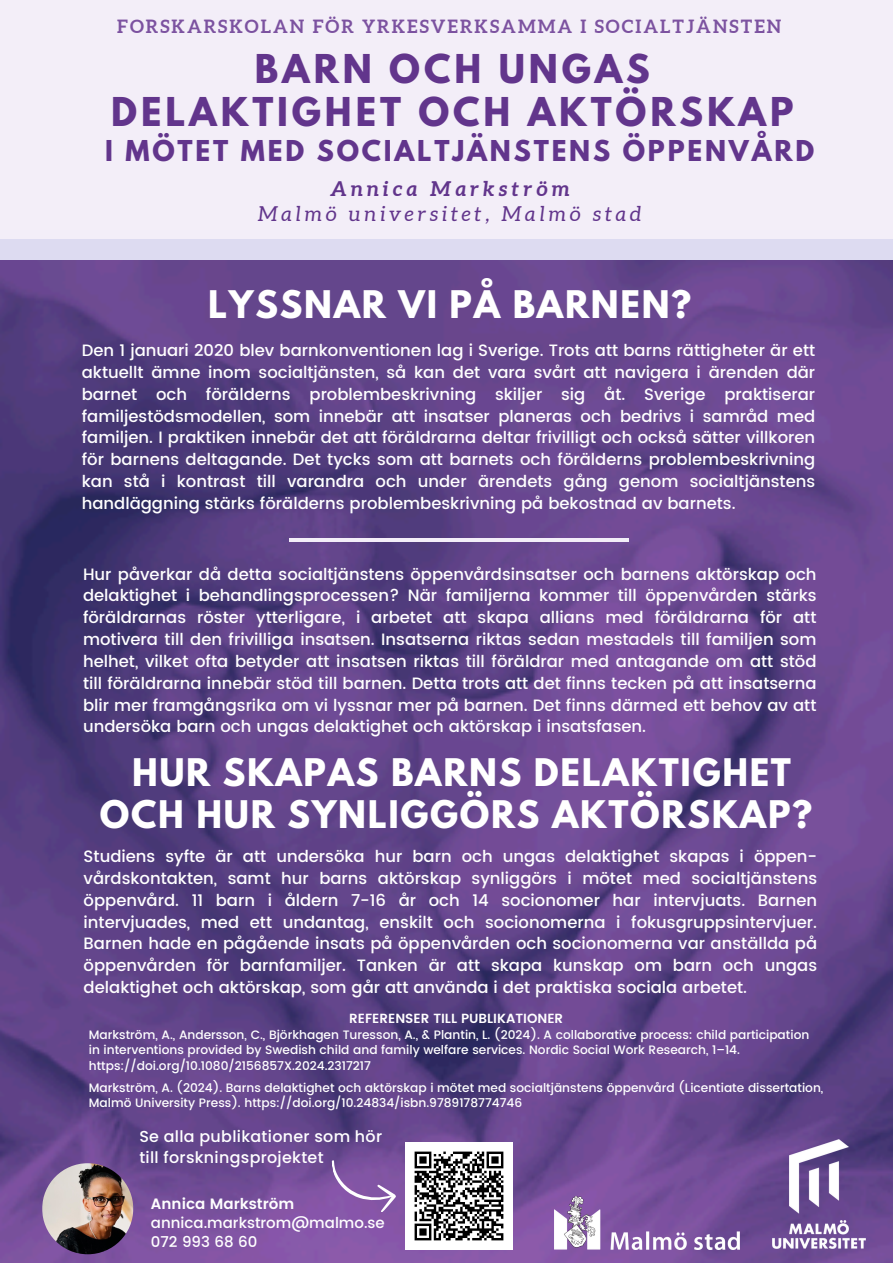
<style>
.page{position:relative;width:893px;height:1263px;background:#f3eef8}
.page>*{position:absolute;margin:0;border:0;box-sizing:border-box;transform-origin:0 0}
.t1{font:700 35.17px/43.3px "League Spartan";letter-spacing:.11em;color:#62358c;text-align:center}
.t2{font:700 33.75px "League Spartan";letter-spacing:.05em;color:#fff}
.t3{font:700 33.67px/41.5px "League Spartan";letter-spacing:.05em;color:#fff;text-align:center}
.t4{font:700 25.5px "League Spartan";letter-spacing:.11em;color:#62358c}
.t5{font:italic 20.55px/25.3px "Aleo";letter-spacing:.19em;color:#62358c;text-align:center}
.t6{font:700 18.23px "Aleo";letter-spacing:.11em;color:#7c52a0}
.t7{font:500 16.42px/21.8px "Poppins";color:#fff;text-align:justify}
.t8{font:500 15.9px/21.1px "Poppins";letter-spacing:.02em;color:#fff}
.t9{font:500 15px/19.1px "Poppins";color:#fff}
.t10{font:600 13.27px "Poppins";color:#fff}
.t11{font:500 12.15px/15.5px "Poppins";color:#fff}
.s1{font-weight:700}
.s2{font-weight:600}
</style>
<div class="page">
<img style="left:0;top:260px;width:893px;height:1003px">
<div style="left:0;top:240px;width:893px;height:20px;background:#dddbf1"></div>
<img style="left:42px;top:1163px;width:91px;height:91px;border-radius:50%">
<img style="left:555px;top:1196px;width:184px;height:53px">
<hr style="left:290px;top:538px;width:339px;height:3px;background:#f3eef8">
<img style="left:406px;top:1142px;width:107px;height:107px">
<svg style="left:331px;top:1151px;width:67px;height:61px;background:#8960a9"></svg>
<img style="left:772px;top:1139px;width:93px;height:110px">
<h3 class="t6" style="left:117px;top:16px;width:665px">FORSKARSKOLAN FÖR YRKESVERKSAMMA I SOCIALTJÄNSTEN</h3>
<p class="t1" style="left:111px;top:52px;width:684px">BARN OCH UNGAS<br>DELAKTIGHET OCH AKTÖRSKAP</p>
<p class="t4" style="left:105px;top:138px;width:710px">I MÖTET MED SOCIALTJÄNSTENS ÖPPENVÅRD</p>
<p class="t5" style="left:258px;top:176px;width:385px"><span class="s1">Annica Markström<br></span>Malmö universitet, Malmö stad</p>
<h1 class="t2" style="left:208px;top:287px;width:484px">LYSSNAR VI PÅ BARNEN?</h1>
<h5 class="t7" style="left:82px;top:339px;width:735px">Den 1 januari 2020 blev barnkonventionen lag i Sverige. Trots att barns rättigheter är ett aktuellt ämne inom socialtjänsten, så kan det vara svårt att navigera i ärenden där barnet och förälderns problembeskrivning skiljer sig åt. Sverige praktiserar familjestödsmodellen, som innebär att insatser planeras och bedrivs i samråd med familjen. I praktiken innebär det att föräldrarna deltar frivilligt och också sätter villkoren för barnens deltagande. Det tycks som att barnets och förälderns problembeskrivning kan stå i kontrast till varandra och under ärendets gång genom socialtjänstens handläggning stärks förälderns problembeskrivning på bekostnad av barnets.</h5>
<h1 class="t7" style="left:83px;top:563px;width:735px">Hur påverkar då detta socialtjänstens öppenvårdsinsatser och barnens aktörskap och delaktighet i behandlingsprocessen? När familjerna kommer till öppenvården stärks föräldrarnas röster ytterligare, i arbetet att skapa allians med föräldrarna för att motivera till den frivilliga insatsen. Insatserna riktas sedan mestadels till familjen som helhet, vilket ofta betyder att insatsen riktas till föräldrar med antagande om att stöd till föräldrarna innebär stöd till barnen. Detta trots att det finns tecken på att insatserna blir mer framgångsrika om vi lyssnar mer på barnen. Det finns därmed ett behov av att undersöka barn och ungas delaktighet och aktörskap i insatsfasen.</h1>
<h5 class="t3" style="left:100px;top:756px;width:714px">HUR SKAPAS BARNS DELAKTIGHET<br>OCH HUR SYNLIGGÖRS AKTÖRSKAP?</h5>
<p class="t7" style="left:84px;top:845px;width:735px">Studiens syfte är att undersöka hur barn och ungas delaktighet skapas i öppen&shy;vårdskontakten, samt hur barns aktörskap synliggörs i mötet med socialtjänstens öppenvård. 11 barn i åldern 7-16 år och 14 socionomer har intervjuats. Barnen intervjuades, med ett undantag, enskilt och socionomerna i fokusgruppsintervjuer.<br>Barnen hade en pågående insats på öppenvården och socionomerna var anställda på öppenvården för barnfamiljer. Tanken är att skapa kunskap om barn och ungas delaktighet och aktörskap, som går att använda i det praktiska sociala arbetet.</p>
<h5 class="t10" style="left:349px;top:1010px;width:215px">REFERENSER TILL PUBLIKATIONER</h5>
<p class="t11" style="left:89px;top:1026px;width:722px">Markström, A., Andersson, C., Björkhagen Turesson, A., &amp; Plantin, L. (2024). A collaborative process: child participation in interventions provided by Swedish child and family welfare services. Nordic Social Work Research, 1–14. https://doi.org/10.1080/2156857X.2024.2317217</p>
<p class="t11" style="left:89px;top:1080px;width:736px">Markström, A. (2024). Barns delaktighet och aktörskap i mötet med socialtjänstens öppenvård (Licentiate dissertation,<br>Malmö University Press). https://doi.org/10.24834/isbn.9789178774746</p>
<p class="t8" style="left:139px;top:1125px;width:244px">Se alla publikationer som hör till forskningsprojektet</p>
<h2 class="t9" style="left:151px;top:1194px;width:235px"><span class="s2">Annica Markström </span>annica.markstrom@malmo.se<br>072 993 68 60</h2>
</div>
